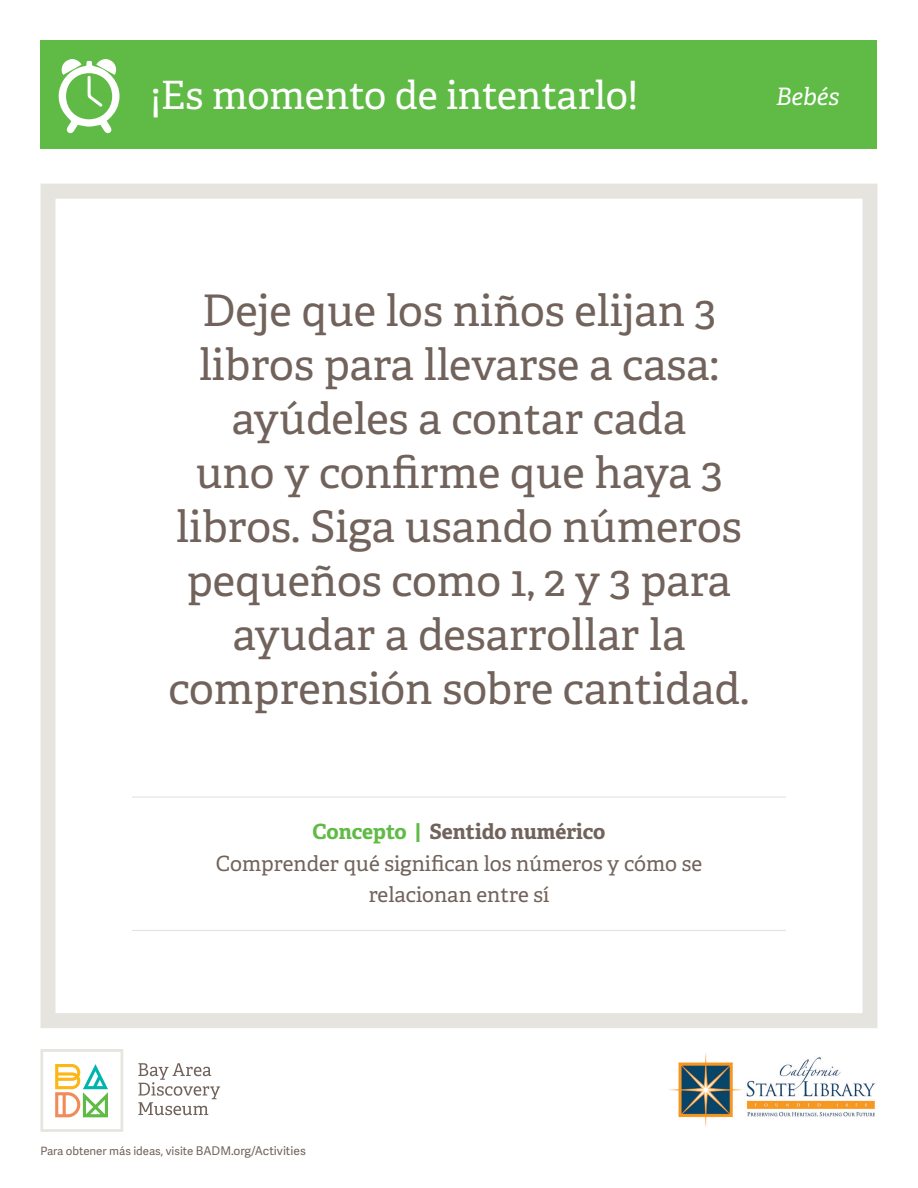
<style>
.page{position:relative;width:918px;height:1188px;background:#fff}
.page>*{position:absolute;margin:0;border:0;box-sizing:border-box;transform-origin:0 0}
.t1{font:43.5px/54px "Adelle PE";color:#71635c;text-align:center}
.t2{font:39px "Adelle PE";letter-spacing:-.005em;color:#fff}
.t3{font:italic 24px "Adelle PE";color:#fff}
.t4{font:21px/31.5px "Adelle PE";color:#71635c;text-align:center}
.t5{font:11.55px "Adelle Sans";color:#71635c}
.s1{font-weight:700;color:#60bb46}
.s2{font-weight:700}
.s3{font-size:12px}
</style>
<div class="page">
<div style="left:40px;top:184px;width:838px;height:844px;border:15px solid #e6e4df"></div>
<div style="left:40px;top:40px;width:838px;height:109px;background:#60bb46"></div>
<hr style="left:132px;top:796px;width:654px;height:2px;background:#e6e4df">
<hr style="left:132px;top:930px;width:654px;height:1px;background:#e6e4df">
<svg style="left:58px;top:59px;width:62px;height:75px"></svg>
<svg style="left:138px;top:1063px;width:82px;height:52px"></svg>
<svg style="left:40px;top:1049px;width:83px;height:83px"></svg>
<img style="left:669px;top:1053px;width:207px;height:74px">
<p class="t2" style="left:150px;top:67px;width:489px">¡Es momento de intentarlo!</p>
<p class="t3" style="left:776px;top:79px;width:65px">Bebés</p>
<p class="t1" style="left:169px;top:281px;width:583px">Deje que los niños elijan 3 libros para llevarse a casa: ayúdeles a contar cada<br>uno y confirme que haya 3 libros. Siga usando números pequeños como 1, 2 y 3 para ayudar a desarrollar la comprensión sobre cantidad.</p>
<p class="t4" style="left:216px;top:815px;width:488px"><span class="s1">Concepto |</span> <span class="s2">Sentido numérico<br></span>Comprender qué significan los números y cómo se relacionan entre sí</p>
<p class="t5" style="left:40px;top:1143px;width:267px">Para obtener más ideas, visite <span class="s3">BADM.org/Activities</span></p>
</div>
